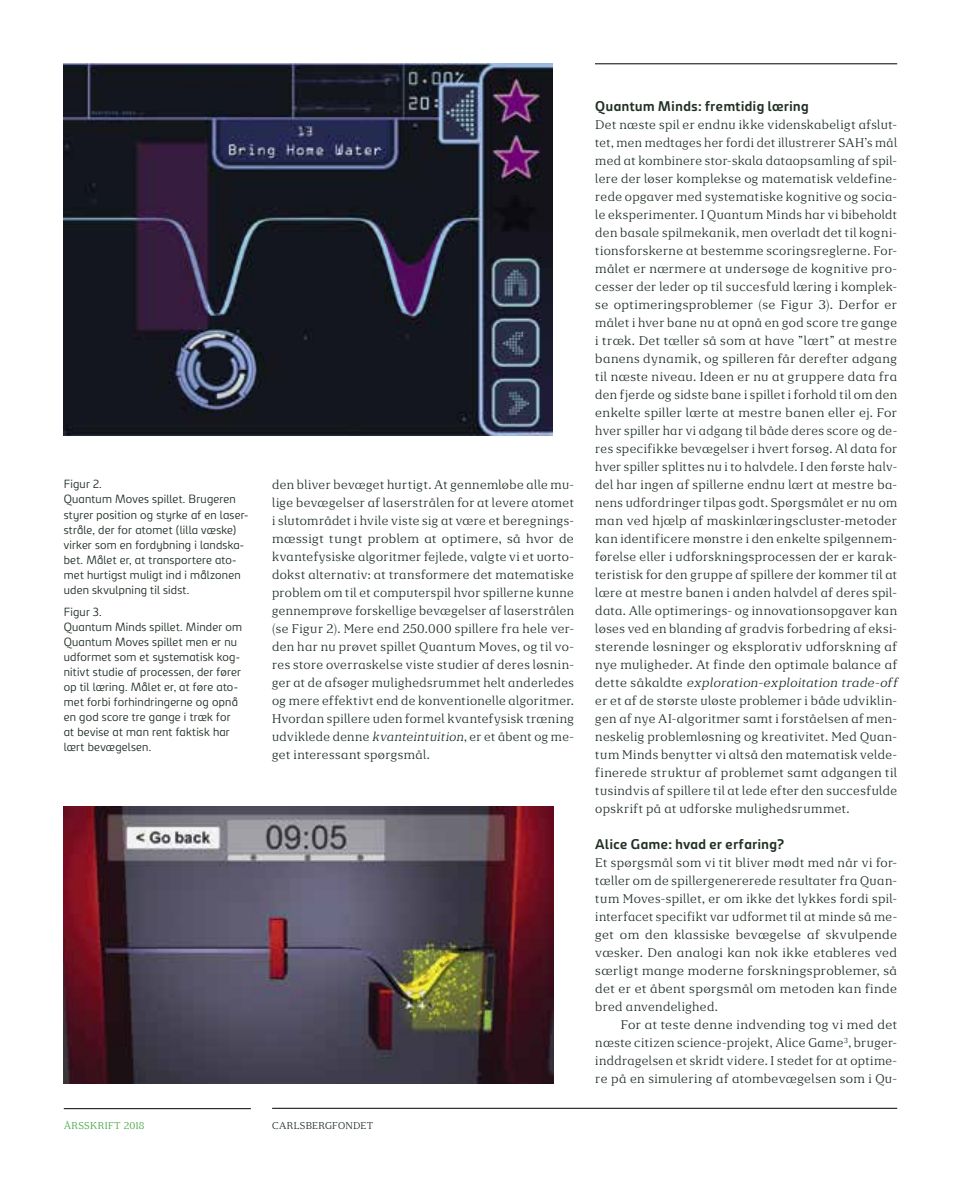
<style>
.page{position:relative;width:978px;height:1191px;background:#fff}
.page>*{position:absolute;margin:0;border:0;box-sizing:border-box;transform-origin:0 0}
.t1{font:700 13.5px "Carlsberg Sans";letter-spacing:.04em;color:#203025}
.t2{font:12px/18px "Carlsberg Serif B Regular May 14";letter-spacing:.025em;color:#203025;text-align:justify}
.t3{font:300 11.4px/15px "Carlsberg Sans";letter-spacing:.015em;color:#203025}
.t4{font:9.45px "Carlsberg Serif B Regular May 14";letter-spacing:.02em;color:#203025}
.t5{font:9.45px "Carlsberg Serif B Regular May 14";letter-spacing:.025em;color:#44a544}
.s1{font-style:italic}
</style>
<div class="page">
<hr style="left:272px;top:1108px;width:625px;height:1px;background:#000">
<hr style="left:64px;top:1108px;width:187px;height:1px;background:#000">
<hr style="left:272px;top:64px;width:625px;height:1px;background:#000">
<div style="left:23px;top:46px;width:572px;height:34px;background:#fff"></div>
<img style="left:64px;top:64px;width:489px;height:371px">
<img style="left:64px;top:807px;width:489px;height:276px">
<p class="t3" style="left:64px;top:476px;width:186px">Figur 2.<br>Quantum Moves spillet. Brugeren styrer position og styrke af en laser&shy;stråle, der for atomet (lilla væske) virker som en fordybning i landska&shy;bet. Målet er, at transportere ato&shy;met hurtigst muligt ind i målzonen uden skvulpning til sidst.</p>
<p class="t3" style="left:64px;top:604px;width:180px">Figur 3.<br>Quantum Minds spillet. Minder om<br>Quantum Moves spillet men er nu udformet som et systematisk kog&shy;nitivt studie af processen, der fører op til læring. Målet er, at føre ato&shy;met forbi forhindringerne og opnå en god score tre gange i træk for at bevise at man rent faktisk har lært bevægelsen.</p>
<p class="t5" style="left:64px;top:1120px;width:82px">ÅRSSKRIFT 2018</p>
<p class="t2" style="left:272px;top:475px;width:303px">den bliver bevæget hurtigt. At gennemløbe alle mu&shy;lige bevægelser af laserstrålen for at levere atomet i slutområdet i hvile viste sig at være et beregnings&shy;mæssigt tungt problem at optimere, så hvor de kvantefysiske algoritmer fejlede, valgte vi et uorto&shy;dokst alternativ: at transformere det matematiske problem om til et computerspil hvor spillerne kunne gennemprøve forskellige bevægelser af laserstrålen (se Figur 2). Mere end 250.000 spillere fra hele ver&shy;den har nu prøvet spillet Quantum Moves, og til vo&shy;res store overraskelse viste studier af deres løsnin&shy;ger at de afsøger mulighedsrummet helt anderledes og mere effektivt end de konventionelle algoritmer.<br>Hvordan spillere uden formel kvantefysisk træning udviklede denne <span class="s1">kvanteintuition</span>, er et åbent og me&shy;get interessant spørgsmål.</p>
<p class="t4" style="left:272px;top:1120px;width:103px">CARLSBERGFONDET</p>
<p class="t1" style="left:595px;top:97px;width:215px">Quantum Minds: fremtidig læring</p>
<p class="t2" style="left:595px;top:115px;width:303px">Det næste spil er endnu ikke videnskabeligt afslut&shy;tet, men medtages her fordi det illustrerer SAH’s mål med at kombinere stor-skala dataopsamling af spil&shy;lere der løser komplekse og matematisk veldefine&shy;rede opgaver med systematiske kognitive og socia&shy;le eksperimenter. I Quantum Minds har vi bibeholdt den basale spilmekanik, men overladt det til kogni&shy;tionsforskerne at bestemme scoringsreglerne. For&shy;målet er nærmere at undersøge de kognitive pro&shy;cesser der leder op til succesfuld læring i komplek&shy;se optimeringsproblemer (se Figur 3). Derfor er målet i hver bane nu at opnå en god score tre gange i træk. Det tæller så som at have ”lært” at mestre banens dynamik, og spilleren får derefter adgang til næste niveau. Ideen er nu at gruppere data fra den fjerde og sidste bane i spillet i forhold til om den enkelte spiller lærte at mestre banen eller ej. For hver spiller har vi adgang til både deres score og de&shy;res specifikke bevægelser i hvert forsøg. Al data for hver spiller splittes nu i to halvdele. I den første halv&shy;del har ingen af spillerne endnu lært at mestre ba&shy;nens udfordringer tilpas godt. Spørgsmålet er nu om man ved hjælp af maskinlæringscluster-metoder kan identificere mønstre i den enkelte spilgennem&shy;førelse eller i udforskningsprocessen der er karak&shy;teristisk for den gruppe af spillere der kommer til at lære at mestre banen i anden halvdel af deres spil&shy;data. Alle optimerings- og innovationsopgaver kan løses ved en blanding af gradvis forbedring af eksi&shy;sterende løsninger og eksplorativ udforskning af nye muligheder. At finde den optimale balance af d e t t e s å k a l d t e <span class="s1">exploration-exploitation trade-off </span>er et af de største uløste problemer i både udviklin&shy;gen af nye AI-algoritmer samt i forståelsen af men&shy;neskelig problemløsning og kreativitet. Med Quan&shy;tum Minds benytter vi altså den matematisk velde&shy;finerede struktur af problemet samt adgangen til tusindvis af spillere til at lede efter den succesfulde opskrift på at udforske mulighedsrummet.</p>
<p class="t1" style="left:595px;top:835px;width:191px">Alice Game: hvad er erfaring?</p>
<p class="t2" style="left:595px;top:853px;width:303px">Et spørgsmål som vi tit bliver mødt med når vi for&shy;tæller om de spillergenererede resultater fra Quan&shy;tum Moves-spillet, er om ikke det lykkes fordi spil&shy;interfacet specifikt var udformet til at minde så me&shy;get om den klassiske bevægelse af skvulpende væsker. Den analogi kan nok ikke etableres ved særligt mange moderne forskningsproblemer, så det er et åbent spørgsmål om metoden kan finde bred anvendelighed.</p>
<p class="t2" style="left:595px;top:1015px;width:303px;text-indent:26px">For at teste denne indvending tog vi med det næste citizen science-projekt, Alice Game<sup>3</sup>, bruger&shy;inddragelsen et skridt videre. I stedet for at optime&shy;re på en simulering af atombevægelsen som i Qu-</p>
</div>
